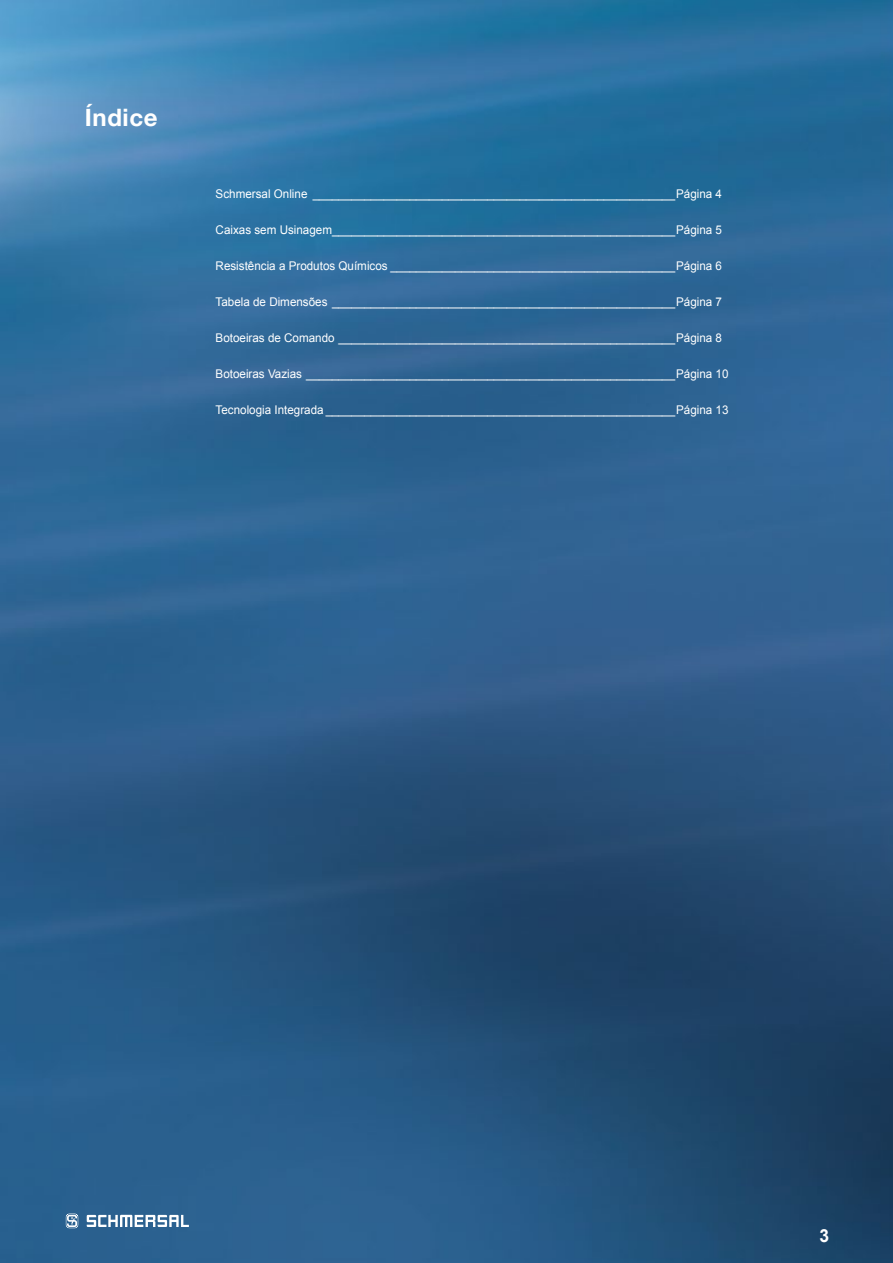
<style>
.page{position:relative;width:893px;height:1263px;background:#fff}
.page>*{position:absolute;margin:0;border:0;box-sizing:border-box;transform-origin:0 0}
.t1{font:700 24px "Helvetica Neue";letter-spacing:.025em;color:#fff}
.t2{font:700 18px "Arial";color:#fff}
.t3{font:12px "Arial";color:#fff}
</style>
<div class="page">
<img style="left:0;top:0;width:893px;height:1263px">
<svg style="left:66px;top:1213px;width:12px;height:15px"></svg>
<svg style="left:87px;top:1215px;width:102px;height:12px"></svg>
<h1 class="t1" style="left:85px;top:103px;width:74px">Índice</h1>
<p class="t3" style="left:216px;top:187px;width:508px">Schmersal Online ________________________________________________________Página 4</p>
<p class="t3" style="left:216px;top:223px;width:508px">Caixas sem Usinagem_____________________________________________________Página 5</p>
<p class="t3" style="left:216px;top:259px;width:508px">Resistência a Produtos Químicos ____________________________________________Página 6</p>
<p class="t3" style="left:216px;top:295px;width:508px">Tabela de Dimensões _____________________________________________________Página 7</p>
<p class="t3" style="left:216px;top:331px;width:508px">Botoeiras de Comando ____________________________________________________Página 8</p>
<p class="t3" style="left:216px;top:367px;width:514px">Botoeiras Vazias _________________________________________________________Página 10</p>
<p class="t3" style="left:216px;top:403px;width:514px">Tecnologia Integrada ______________________________________________________Página 13</p>
<h2 class="t2" style="left:819px;top:1226px;width:11px">3</h2>
</div>
